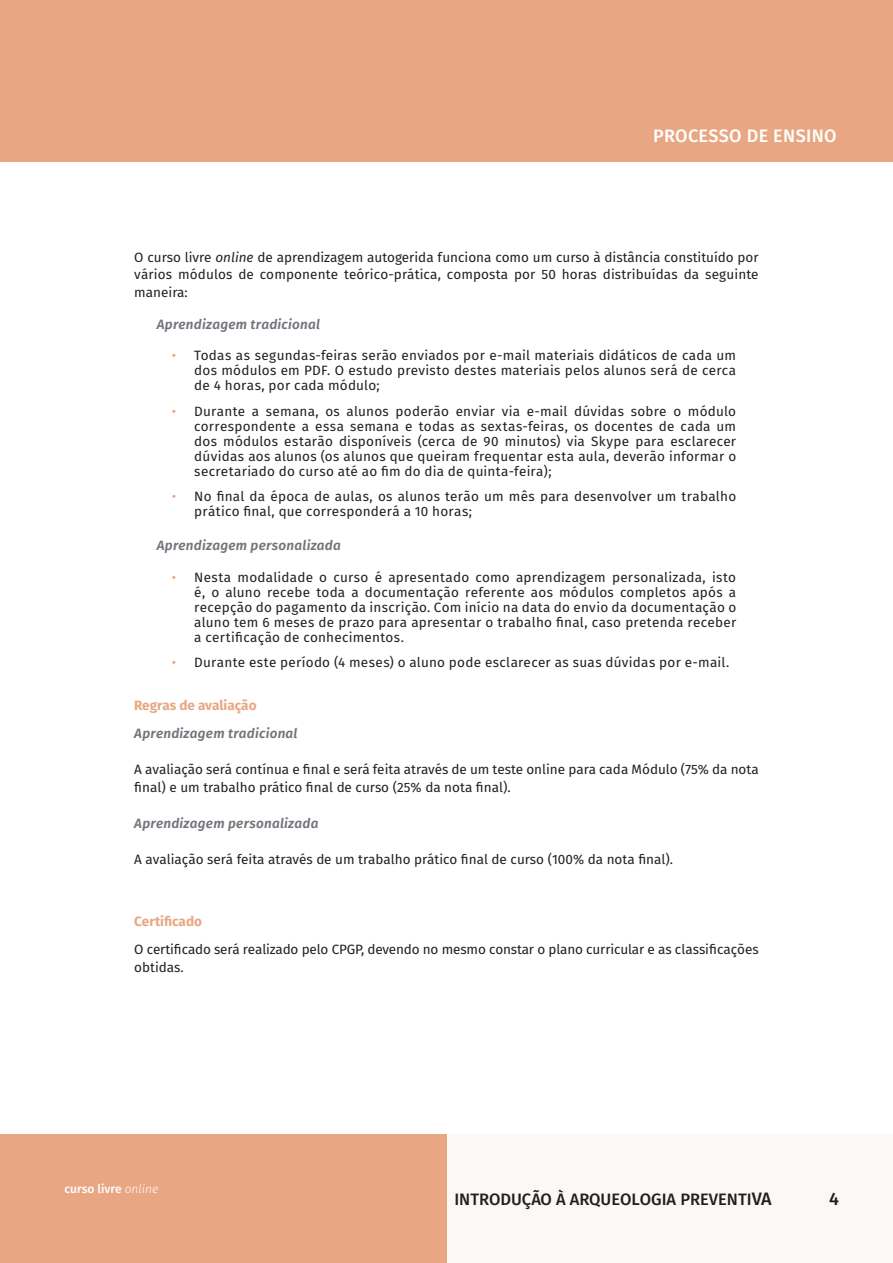
<style>
.page{position:relative;width:893px;height:1263px;background:#fff}
.page>*{position:absolute;margin:0;border:0;box-sizing:border-box;transform-origin:0 0}
.Section_Header_-_Align_Right{font:500 18px "Fira Sans";letter-spacing:.02em;color:#fff}
.t1{font:500 18px "Fira Sans";color:#231f20}
.t2{font:500 16.5px "Fira Sans";color:#231f20}
.Body_Text_-_8pt_Space_After{font:13.5px/15px "Fira Sans";letter-spacing:.015em;color:#231f20;text-align:justify}
.Body_Text_-_2pt_Space_After{font:13.5px/18px "Fira Sans";color:#231f20}
.Bulleted_List_titulos{font:italic 600 13.5px "Fira Sans";letter-spacing:.02em;color:#72757b}
.Body_Text_-_2pt_Space_After-2{font:italic 600 13.5px "Fira Sans";letter-spacing:.02em;color:#72757b}
.Body_text_títulos{font:700 13.5px "Fira Sans";color:#e8a782}
.t3{font:500 12px "Fira Sans";color:#fff}
.s1{font-style:italic}
.s2{color:#e8a782}
.s3{font-weight:300;font-style:italic}
.s4{font-size:18px}
</style>
<div class="page">
<div style="left:446px;top:1134px;width:447px;height:129px;background:#fbf8f6"></div>
<div style="left:0;top:0;width:893px;height:162px;background:#e8a782"></div>
<div style="left:0;top:1134px;width:446px;height:129px;background:#e8a782"></div>
<p class="Section_Header_-_Align_Right" style="left:653px;top:123px;width:185px">PROCESSO DE ENSINO</p>
<p class="Body_Text_-_8pt_Space_After" style="left:134px;top:249px;width:626px;line-height:17.2px">O curso livre <span class="s1">online</span> de aprendizagem autogerida funciona como um curso à distância constituído por vários módulos de componente teórico-prática, composta por 50 horas distribuídas da seguinte maneira:</p>
<p class="Bulleted_List_titulos" style="left:157px;top:315px;width:165px">Aprendizagem tradicional</p>
<p class="Body_Text_-_8pt_Space_After" style="left:194px;top:348px;width:543px;text-indent:-22px"><span class="s2">•</span> Todas as segundas-feiras serão enviados por e-mail materiais didáticos de cada um dos módulos em PDF. O estudo previsto destes materiais pelos alunos será de cerca de 4 horas, por cada módulo;</p>
<p class="Body_Text_-_8pt_Space_After" style="left:194px;top:404px;width:543px;text-indent:-22px"><span class="s2">•</span> Durante a semana, os alunos poderão enviar via e-mail dúvidas sobre o módulo correspondente a essa semana e todas as sextas-feiras, os docentes de cada um dos módulos estarão disponíveis (cerca de 90 minutos) via Skype para esclarecer dúvidas aos alunos (os alunos que queiram frequentar esta aula, deverão informar o secretariado do curso até ao fim do dia de quinta-feira);</p>
<p class="Body_Text_-_8pt_Space_After" style="left:194px;top:489px;width:543px;text-indent:-22px"><span class="s2">•</span> No final da época de aulas, os alunos terão um mês para desenvolver um trabalho prático final, que corresponderá a 10 horas;</p>
<p class="Bulleted_List_titulos" style="left:157px;top:536px;width:186px">Aprendizagem personalizada</p>
<p class="Body_Text_-_8pt_Space_After" style="left:194px;top:569px;width:543px;text-indent:-22px"><span class="s2">•</span> Nesta modalidade o curso é apresentado como aprendizagem personalizada, isto é, o aluno recebe toda a documentação referente aos módulos completos após a recepção do pagamento da inscrição. Com início na data do envio da documentação o aluno tem 6 meses de prazo para apresentar o trabalho final, caso pretenda receber a certificação de conhecimentos.</p>
<p class="Body_Text_-_8pt_Space_After" style="left:172px;top:655px;width:559px"><span class="s2">•</span> Durante este período (4 meses) o aluno pode esclarecer as suas dúvidas por e-mail.</p>
<p class="Body_text_títulos" style="left:134px;top:695px;width:124px">Regras de avaliação</p>
<p class="Body_Text_-_2pt_Space_After-2" style="left:134px;top:724px;width:165px">Aprendizagem tradicional</p>
<p class="Body_Text_-_2pt_Space_After" style="left:134px;top:760px;width:626px">A avaliação será contínua e final e será feita através de um teste online para cada Módulo (75% da nota final) e um trabalho prático final de curso (25% da nota final).</p>
<p class="Body_Text_-_2pt_Space_After-2" style="left:134px;top:814px;width:186px">Aprendizagem personalizada</p>
<p class="Body_Text_-_2pt_Space_After" style="left:134px;top:850px;width:540px">A avaliação será feita através de um trabalho prático final de curso (100% da nota final).</p>
<p class="Body_text_títulos" style="left:134px;top:911px;width:69px">Certificado</p>
<p class="Body_Text_-_2pt_Space_After" style="left:134px;top:940px;width:626px">O certificado será realizado pelo CPGP, devendo no mesmo constar o plano curricular e as classificações obtidas.</p>
<p class="t3" style="left:64px;top:1180px;width:95px">curso livre <span class="s3">online</span></p>
<p class="t2" style="left:454px;top:1187px;width:319px">INTRODUÇÃO À ARQUEOLOGIA PREVENTI<span class="s4">VA</span></p>
<h1 class="t1" style="left:829px;top:1186px;width:11px">4</h1>
</div>
